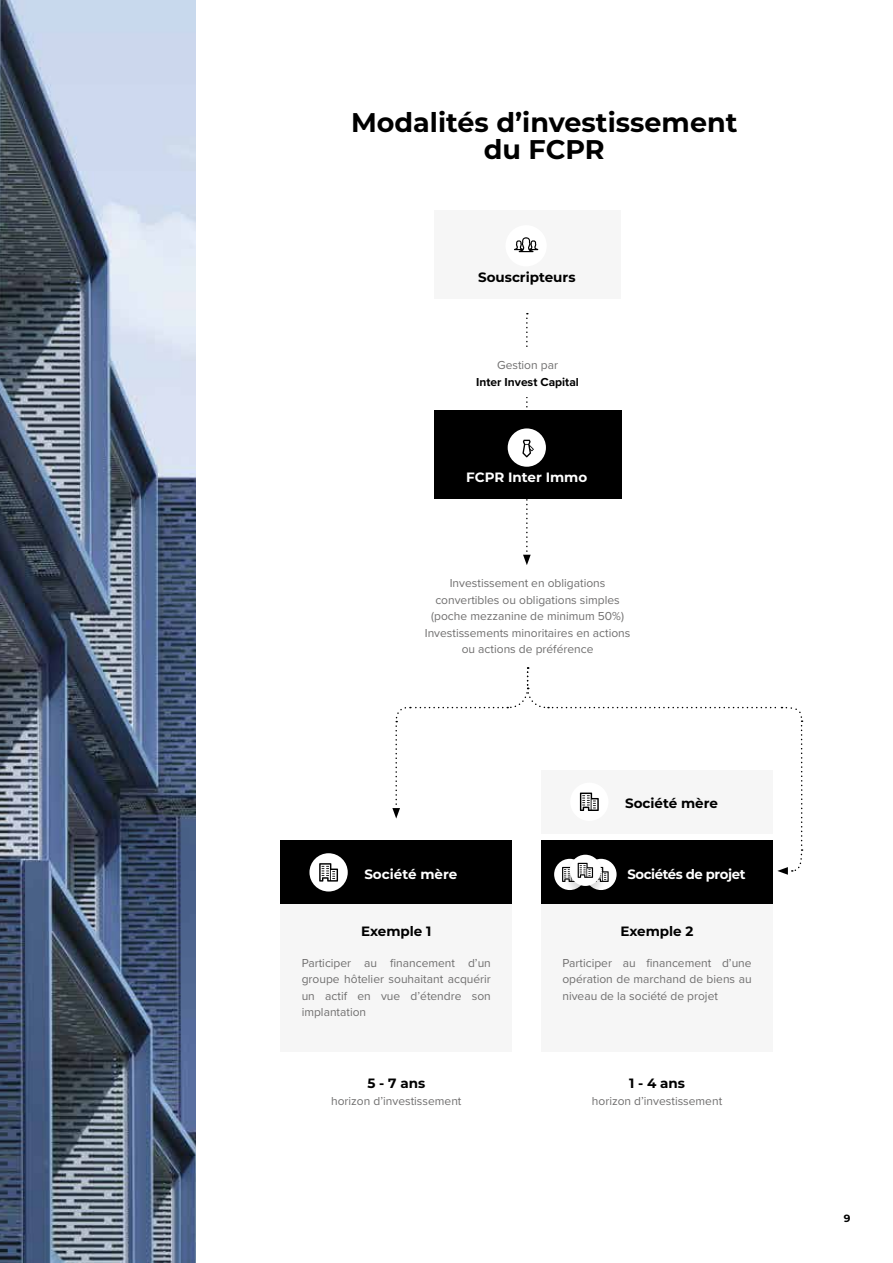
<style>
.page{position:relative;width:893px;height:1263px;background:#fff}
.page>*{position:absolute;margin:0;border:0;box-sizing:border-box;transform-origin:0 0}
.t1{font:700 27px/27px "Montserrat";color:#000;text-align:center}
.t2{font:700 13.5px "Montserrat";color:#000}
.t3{font:700 13.5px "Montserrat";letter-spacing:-.01em;color:#fff}
.t4{font:700 13.5px "Montserrat";letter-spacing:-.03em;color:#fff}
.t5{font:12px/16.5px "Proxima Nova";color:#706f6f;text-align:justify}
.t6{font:700 12px "Proxima Nova";color:#000}
.t7{font:700 10.5px "Montserrat";color:#000}
</style>
<div class="page">
<img style="left:0;top:0;width:196px;height:1263px">
<div style="left:434px;top:210px;width:187px;height:88px;background:#f6f6f6"></div>
<div style="left:434px;top:411px;width:187px;height:88px;background:#000"></div>
<div style="left:508px;top:428px;width:38px;height:39px;background:#fff;border-radius:50%"></div>
<svg style="left:522px;top:313px;width:12px;height:252px"></svg>
<div style="left:505px;top:225px;width:42px;height:41px;background:#fff;border-radius:50%"></div>
<svg style="left:514px;top:237px;width:24px;height:15px"></svg>
<div style="left:281px;top:904px;width:231px;height:148px;background:#f6f6f6"></div>
<div style="left:541px;top:904px;width:232px;height:148px;background:#f6f6f6"></div>
<div style="left:281px;top:840px;width:231px;height:64px;background:#000"></div>
<div style="left:309px;top:853px;width:39px;height:38px;background:#fff;border-radius:50%"></div>
<svg style="left:319px;top:863px;width:19px;height:18px"></svg>
<div style="left:541px;top:840px;width:232px;height:64px;background:#000"></div>
<div style="left:578px;top:858px;width:46px;height:47px;background:#000"></div>
<svg style="left:585px;top:859px;width:32px;height:31px"></svg>
<div style="left:547px;top:858px;width:46px;height:47px;background:#000"></div>
<svg style="left:554px;top:859px;width:31px;height:31px"></svg>
<div style="left:562px;top:854px;width:47px;height:46px;background:#000;opacity:.16"></div>
<div style="left:570px;top:855px;width:31px;height:31px;background:#fff;border-radius:50%"></div>
<svg style="left:392px;top:667px;width:411px;height:215px"></svg>
<h1 class="t1" style="left:351px;top:108px;width:388px">Modalités d’investissement du FCPR</h1>
<p class="t2" style="left:478px;top:267px;width:99px">Souscripteurs</p>
<p class="t5" style="left:497px;top:356px;width:62px">Gestion par</p>
<p class="t6" style="left:476px;top:373px;width:104px">Inter Invest Capital</p>
<p class="t3" style="left:466px;top:468px;width:123px">FCPR Inter Immo</p>
<p class="t5" style="left:425px;top:574px;width:207px;text-align:center">Investissement en obligations convertibles ou obligations simples (poche mezzanine de minimum 50%)<br>Investissements minoritaires en actions ou actions de préférence</p>
<p class="t3" style="left:364px;top:864px;width:94px">Société mère</p>
<p class="t2" style="left:625px;top:794px;width:94px">Société mère</p>
<p class="t4" style="left:627px;top:864px;width:119px">Sociétés de projet</p>
<p class="t2" style="left:361px;top:921px;width:72px">Exemple 1</p>
<p class="t2" style="left:620px;top:921px;width:75px">Exemple 2</p>
<p class="t5" style="left:302px;top:954px;width:191px">Participer au financement d’un groupe hôtelier souhaitant acquérir un actif en vue d’étendre son implantation</p>
<p class="t5" style="left:562px;top:954px;width:191px">Participer au financement d’une opération de marchand de biens au niveau de la société de projet</p>
<p class="t2" style="left:367px;top:1074px;width:59px">5 - 7 ans</p>
<p class="t5" style="left:331px;top:1092px;width:132px">horizon d’investissement</p>
<p class="t2" style="left:629px;top:1074px;width:58px">1 - 4 ans</p>
<p class="t5" style="left:592px;top:1092px;width:132px">horizon d’investissement</p>
<p class="t7" style="left:844px;top:1211px;width:8px">9</p>
</div>
